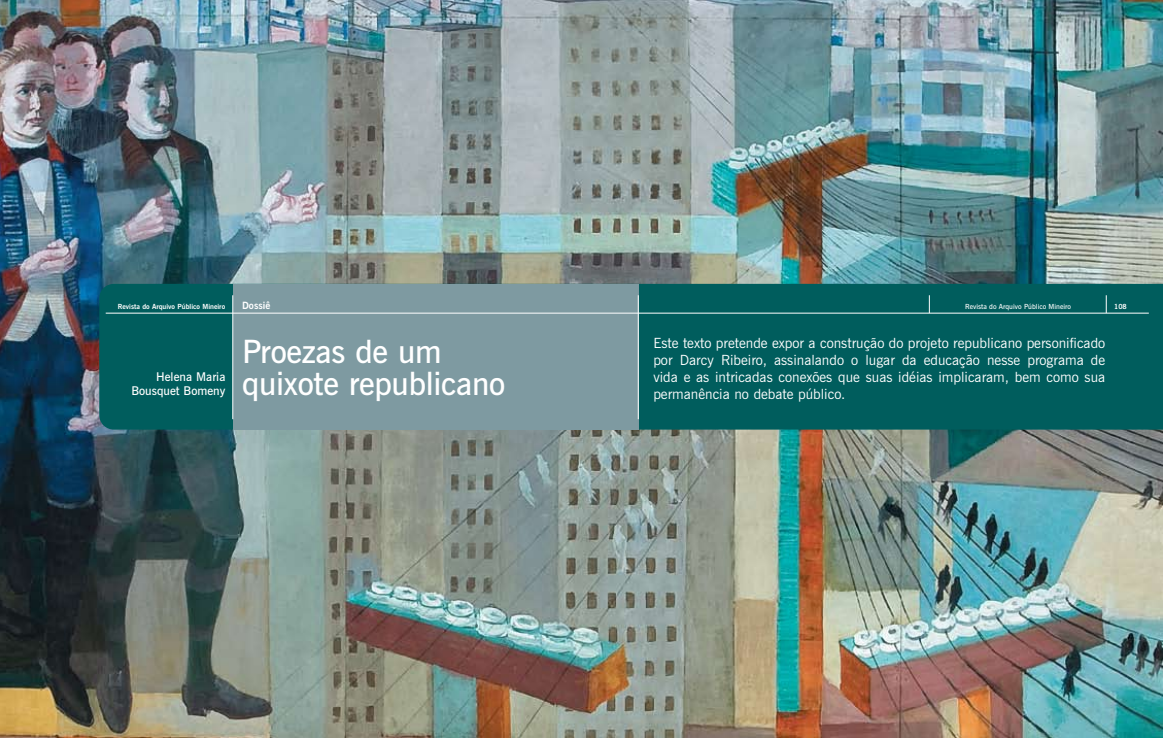
<style>
.page{position:relative;width:1163px;height:738px;background:#fff}
.page>*{position:absolute;margin:0;border:0;box-sizing:border-box;transform-origin:0 0}
.t1{font:600 32px/32px "News Gothic BT";letter-spacing:-.01em;color:#fff}
.t2{font:14px/16.8px "News Gothic BT";color:#fff;text-align:justify}
.t3{font:600 12px/14px "News Gothic BT";color:#fff;text-align:right}
.t4{font:700 10px "News Gothic BT";color:#fff}
.t5{font:700 7px "News Gothic BT";color:#fff}
.t6{font:600 7px "News Gothic BT";color:#fff}
</style>
<div class="page">
<img style="left:0;top:0;width:1162px;height:737px">
<div style="left:99px;top:283px;width:1063px;height:146px;background:#005d5d"></div>
<div style="left:233px;top:283px;width:405px;height:146px;background:#7e9aa1"></div>
<hr style="left:232px;top:295px;width:1px;height:124px;background:#fff">
<hr style="left:638px;top:295px;width:1px;height:124px;background:#fff">
<svg style="left:928px;top:295px;width:1px;height:17px"></svg>
<svg style="left:1105px;top:295px;width:1px;height:17px"></svg>
<hr style="left:106px;top:312px;width:1042px;height:1px;background:#fff">
<p class="t4" style="left:242px;top:299px;width:30px">Dossiê</p>
<p class="t5" style="left:118px;top:301px;width:109px">Revista do Arquivo Público Mineiro</p>
<p class="t6" style="left:965px;top:301px;width:107px">Revista do Arquivo Público Mineiro</p>
<h1 class="t1" style="left:242px;top:335px;width:264px">Proezas de um quixote republicano</h1>
<p class="t2" style="left:653px;top:334px;width:453px">Este texto pretende expor a construção do projeto republicano personificado por Darcy Ribeiro, assinalando o lugar da educação nesse programa de vida e as intricadas conexões que suas idéias implicaram, bem como sua permanência no debate público.</p>
<p class="t3" style="left:131px;top:369px;width:95px">Helena Maria<br>Bousquet Bomeny</p>
<p class="t5" style="left:1113px;top:301px;width:14px">108</p>
</div>
